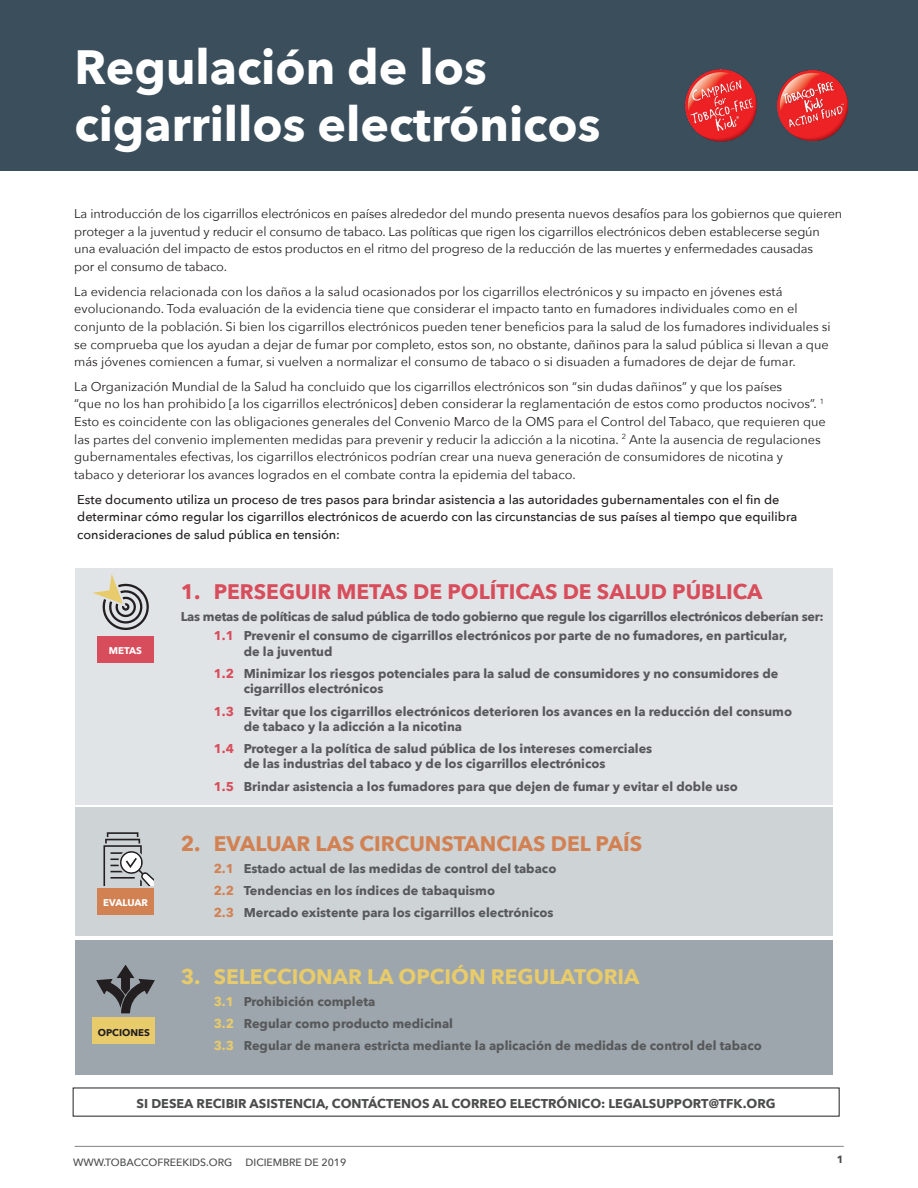
<style>
.page{position:relative;width:918px;height:1188px;background:#fff}
.page>*{position:absolute;margin:0;border:0;box-sizing:border-box;transform-origin:0 0}
.t1{font:700 48px/56.7px "Avenir Next";color:#fff}
._1_1{font:700 21px "Avenir Next";color:#d84d5b}
._1_1-2{font:700 21px "Avenir Next";color:#d28152}
._1_1-3{font:700 21px "Avenir Next";color:#e8cb6a}
.p_base{font:12.75px/17.7px "Avenir Next";color:#231f20}
._1_1-4{font:700 12.75px/15.3px "Avenir Next";color:#57585a}
.p_base-2{font:500 12.75px/17.7px "Avenir Next";color:#231f20}
._1_1-5{font:700 12.75px "Avenir Next";letter-spacing:-.02em;color:#57585a}
._1_1-6{font:700 12.75px "Avenir Next";color:#4b4c4d}
.t2{font:500 10.5px "Avenir Next";color:#4b4c4d}
.t3{font:700 10.5px "Avenir Next";color:#4b4c4d}
._1_1-7{font:700 9.75px "Avenir Next";color:#fff}
._1_1-8{font:700 9.75px "Avenir Next";color:#231f20}
.s1{color:#d84d5b}
.s2{color:#d28152}
.s3{color:#e8cb6a}
</style>
<div class="page">
<hr style="left:75px;top:1146px;width:769px;height:1px;background:#808285">
<div style="left:75px;top:940px;width:757px;height:135px;background:#9da6ad"></div>
<div style="left:75px;top:808px;width:757px;height:128px;background:#ced3d6"></div>
<div style="left:75px;top:568px;width:757px;height:236px;background:#e1e4e7"></div>
<div style="left:1px;top:0;width:917px;height:171px;background:#3a4e5c"></div>
<img style="left:778px;top:70px;width:70px;height:70px">
<svg style="left:103px;top:832px;width:51px;height:53px"></svg>
<svg style="left:96px;top:965px;width:59px;height:48px"></svg>
<svg style="left:93px;top:574px;width:56px;height:56px"></svg>
<div style="left:97px;top:636px;width:57px;height:27px;background:#d84d5b"></div>
<div style="left:97px;top:888px;width:57px;height:27px;background:#d28152"></div>
<div style="left:93px;top:1018px;width:62px;height:26px;background:#e8cb6a"></div>
<img style="left:685px;top:69px;width:72px;height:73px">
<p class="t1" style="left:75px;top:38px;width:527px">Regulación de los cigarrillos electrónicos</p>
<p class="p_base" style="left:74px;top:204px;width:770px">La introducción de los cigarrillos electrónicos en países alrededor del mundo presenta nuevos desafíos para los gobiernos que quieren proteger a la juventud y reducir el consumo de tabaco. Las políticas que rigen los cigarrillos electrónicos deben establecerse según una evaluación del impacto de estos productos en el ritmo del progreso de la reducción de las muertes y enfermedades causadas<br>por el consumo de tabaco.</p>
<p class="p_base" style="left:74px;top:282px;width:758px">La evidencia relacionada con los daños a la salud ocasionados por los cigarrillos electrónicos y su impacto en jóvenes está evolucionando. Toda evaluación de la evidencia tiene que considerar el impacto tanto en fumadores individuales como en el conjunto de la población. Si bien los cigarrillos electrónicos pueden tener beneficios para la salud de los fumadores individuales si se comprueba que los ayudan a dejar de fumar por completo, estos son, no obstante, dañinos para la salud pública si llevan a que más jóvenes comiencen a fumar, si vuelven a normalizar el consumo de tabaco o si disuaden a fumadores de dejar de fumar.</p>
<p class="p_base" style="left:74px;top:377px;width:753px">La Organización Mundial de la Salud ha concluido que los cigarrillos electrónicos son “sin dudas dañinos” y que los países<br>“que no los han prohibido [a los cigarrillos electrónicos] deben considerar la reglamentación de estos como productos nocivos”. <sup>1<br></sup>Esto es coincidente con las obligaciones generales del Convenio Marco de la OMS para el Control del Tabaco, que requieren que las partes del convenio implementen medidas para prevenir y reducir la adicción a la nicotina. <sup>2</sup> Ante la ausencia de regulaciones gubernamentales efectivas, los cigarrillos electrónicos podrían crear una nueva generación de consumidores de nicotina y tabaco y deteriorar los avances logrados en el combate contra la epidemia del tabaco.</p>
<p class="p_base-2" style="left:77px;top:490px;width:722px">Este documento utiliza un proceso de tres pasos para brindar asistencia a las autoridades gubernamentales con el fin de determinar cómo regular los cigarrillos electrónicos de acuerdo con las circunstancias de sus países al tiempo que equilibra consideraciones de salud pública en tensión:</p>
<p class="_1_1" style="left:181px;top:573px;width:583px">1. PERSEGUIR METAS DE POLÍTICAS DE SALUD PÚBLICA</p>
<p class="_1_1-5" style="left:181px;top:605px;width:645px">Las metas de políticas de salud pública de todo gobierno que regule los cigarrillos electrónicos deberían ser:</p>
<p class="_1_1-4" style="left:244px;top:628px;width:545px;text-indent:-30px"><span class="s1">1.1</span> Prevenir el consumo de cigarrillos electrónicos por parte de no fumadores, en particular, de la juventud</p>
<p class="_1_1-4" style="left:244px;top:666px;width:536px;text-indent:-30px"><span class="s1">1.2</span> Minimizar los riesgos potenciales para la salud de consumidores y no consumidores de cigarrillos electrónicos</p>
<p class="_1_1-4" style="left:244px;top:703px;width:550px;text-indent:-30px"><span class="s1">1.3</span> Evitar que los cigarrillos electrónicos deterioren los avances en la reducción del consumo de tabaco y la adicción a la nicotina</p>
<p class="_1_1-4" style="left:244px;top:741px;width:410px;text-indent:-30px"><span class="s1">1.4</span> Proteger a la política de salud pública de los intereses comerciales de las industrias del tabaco y de los cigarrillos electrónicos</p>
<p class="_1_1-4" style="left:214px;top:779px;width:526px"><span class="s1">1.5</span> Brindar asistencia a los fumadores para que dejen de fumar y evitar el doble uso</p>
<p class="_1_1-2" style="left:181px;top:825px;width:463px">2. EVALUAR LAS CIRCUNSTANCIAS DEL PAÍS</p>
<p class="_1_1-4" style="left:214px;top:861px;width:344px"><span class="s2">2.1</span> Estado actual de las medidas de control del tabaco</p>
<p class="_1_1-4" style="left:214px;top:883px;width:283px"><span class="s2">2.2</span> Tendencias en los índices de tabaquismo</p>
<p class="_1_1-4" style="left:214px;top:905px;width:341px"><span class="s2">2.3</span> Mercado existente para los cigarrillos electrónicos</p>
<p class="_1_1-7" style="left:109px;top:643px;width:35px">METAS</p>
<p class="_1_1-7" style="left:103px;top:895px;width:46px">EVALUAR</p>
<p class="_1_1-8" style="left:98px;top:1024px;width:54px">OPCIONES</p>
<p class="_1_1-3" style="left:181px;top:958px;width:460px">3. SELECCIONAR LA OPCIÓN REGULATORIA</p>
<p class="_1_1-4" style="left:214px;top:993px;width:163px"><span class="s3">3.1</span> Prohibición completa</p>
<p class="_1_1-4" style="left:214px;top:1015px;width:241px"><span class="s3">3.2</span> Regular como producto medicinal</p>
<p class="_1_1-4" style="left:214px;top:1037px;width:550px"><span class="s3">3.3</span> Regular de manera estricta mediante la aplicación de medidas de control del tabaco</p>
<p class="_1_1-6" style="left:137px;top:1093px;width:640px">SI DESEA RECIBIR ASISTENCIA, CONTÁCTENOS AL CORREO ELECTRÓNICO: LEGALSUPPORT@TFK.ORG</p>
<p class="t2" style="left:73px;top:1154px;width:275px">WWW.TOBACCOFREEKIDS.ORG DICIEMBRE DE 2019</p>
<p class="t3" style="left:837px;top:1151px;width:8px">1</p>
</div>
